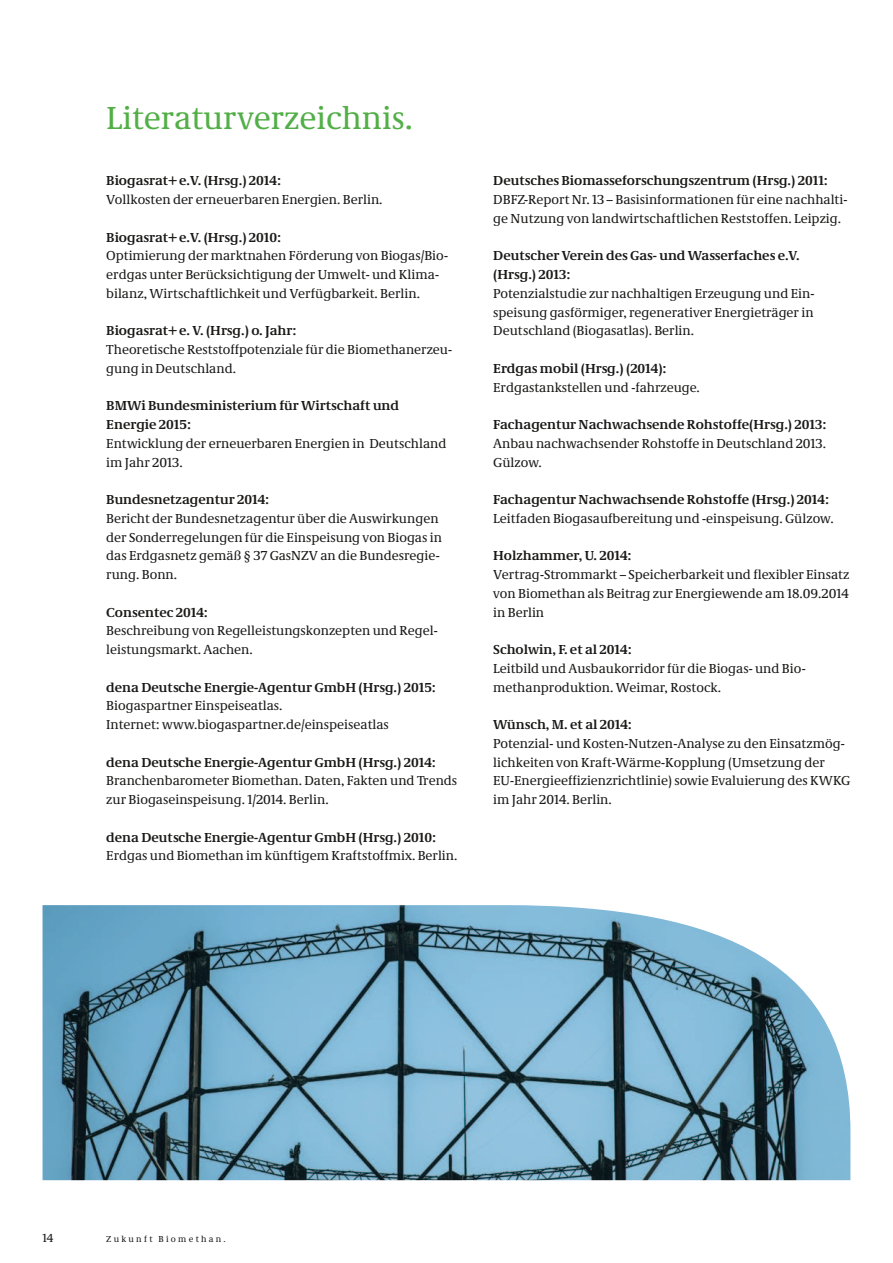
<style>
.page{position:relative;width:893px;height:1263px;background:#fff}
.page>*{position:absolute;margin:0;border:0;box-sizing:border-box;transform-origin:0 0}
.t1{font:33px "Neue Demos";color:#52af47}
.t2{font:13.5px/18.8px "Neue Demos";color:#1a1918}
.t3{font:700 13.5px/18.8px "Neue Demos";color:#1a1918}
.t4{font:12px "Neue Demos";color:#1a1918}
.t5{font:9px "Neue Demos";letter-spacing:.25em;color:#1a1918}
</style>
<div class="page">
<img style="left:43px;top:905px;width:807px;height:275px">
<h1 class="t1" style="left:106px;top:98px;width:308px">Literaturverzeichnis.</h1>
<p class="t3" style="left:106px;top:171px;width:176px">Biogasrat+ e.V. (Hrsg.) 2014:</p>
<p class="t2" style="left:106px;top:190px;width:278px">Vollkosten der erneuerbaren Energien. Berlin.</p>
<p class="t3" style="left:106px;top:227px;width:176px">Biogasrat+ e.V. (Hrsg.) 2010:</p>
<p class="t2" style="left:106px;top:246px;width:343px">Optimierung der marktnahen Förderung von Biogas/Bio&shy;erdgas unter Berücksichtigung der Umwelt- und Klima&shy;bilanz, Wirtschaftlichkeit und Verfügbarkeit. Berlin.</p>
<p class="t3" style="left:106px;top:321px;width:192px">Biogasrat+ e. V. (Hrsg.) o. Jahr:</p>
<p class="t2" style="left:106px;top:340px;width:347px">Theoretische Reststoffpotenziale für die Biomethanerzeu&shy;gung in Deutschland.</p>
<p class="t3" style="left:106px;top:396px;width:294px">BMWi Bundesministerium für Wirtschaft und<br>Energie 2015:</p>
<p class="t2" style="left:106px;top:434px;width:342px">Entwicklung der erneuerbaren Energien in Deutschland im Jahr 2013.</p>
<p class="t3" style="left:106px;top:490px;width:164px">Bundesnetzagentur 2014:</p>
<p class="t2" style="left:106px;top:509px;width:337px">Bericht der Bundesnetzagentur über die Auswirkungen der Sonderregelungen für die Einspeisung von Biogas in das Erdgasnetz gemäß § 37 GasNZV an die Bundesregie&shy;rung. Bonn.</p>
<p class="t3" style="left:106px;top:602px;width:103px">Consentec 2014:</p>
<p class="t2" style="left:106px;top:621px;width:332px">Beschreibung von Regelleistungskonzepten und Regel&shy;leistungsmarkt. Aachen.</p>
<p class="t3" style="left:106px;top:678px;width:331px">dena Deutsche Energie-Agentur GmbH (Hrsg.) 2015:</p>
<p class="t2" style="left:106px;top:696px;width:284px">Biogaspartner Einspeiseatlas.<br>Internet: www.biogaspartner.de/einspeiseatlas</p>
<p class="t3" style="left:106px;top:753px;width:331px">dena Deutsche Energie-Agentur GmbH (Hrsg.) 2014:</p>
<p class="t2" style="left:106px;top:771px;width:352px">Branchenbarometer Biomethan. Daten, Fakten und Trends zur Biogaseinspeisung. 1/2014. Berlin.</p>
<p class="t3" style="left:106px;top:828px;width:331px">dena Deutsche Energie-Agentur GmbH (Hrsg.) 2010:</p>
<p class="t2" style="left:106px;top:846px;width:353px">Erdgas und Biomethan im künftigem Kraftstoffmix. Berlin.</p>
<p class="t3" style="left:493px;top:171px;width:336px">Deutsches Biomasseforschungszentrum (Hrsg.) 2011:</p>
<p class="t2" style="left:493px;top:190px;width:356px">DBFZ-Report Nr. 13 – Basisinformationen für eine nachhalti&shy;ge Nutzung von landwirtschaftlichen Reststoffen. Leipzig.</p>
<p class="t3" style="left:493px;top:246px;width:308px">Deutscher Verein des Gas- und Wasserfaches e.V. (Hrsg.) 2013:</p>
<p class="t2" style="left:493px;top:284px;width:322px;text-align:justify">Potenzialstudie zur nachhaltigen Erzeugung und Ein&shy;speisung gasförmiger, regenerativer Energieträger in Deutschland (Biogasatlas). Berlin.</p>
<p class="t3" style="left:493px;top:359px;width:175px">Erdgas mobil (Hrsg.) (2014):</p>
<p class="t2" style="left:493px;top:377px;width:208px">Erdgastankstellen und -fahrzeuge.</p>
<p class="t3" style="left:493px;top:415px;width:335px">Fachagentur Nachwachsende Rohstoffe(Hrsg.) 2013:</p>
<p class="t2" style="left:493px;top:434px;width:334px">Anbau nachwachsender Rohstoffe in Deutschland 2013.<br>Gülzow.</p>
<p class="t3" style="left:493px;top:490px;width:337px">Fachagentur Nachwachsende Rohstoffe (Hrsg.) 2014:</p>
<p class="t2" style="left:493px;top:509px;width:342px">Leitfaden Biogasaufbereitung und -einspeisung. Gülzow.</p>
<p class="t3" style="left:493px;top:546px;width:140px">Holzhammer, U. 2014:</p>
<p class="t2" style="left:493px;top:565px;width:358px;text-align:justify">Vertrag-Strommarkt – Speicherbarkeit und flexibler Einsatz von Biomethan als Beitrag zur Energiewende am 18.09.2014 in Berlin</p>
<p class="t3" style="left:493px;top:640px;width:140px">Scholwin, F. et al 2014:</p>
<p class="t2" style="left:493px;top:659px;width:314px">Leitbild und Ausbaukorridor für die Biogas- und Bio&shy;methanproduktion. Weimar, Rostock.</p>
<p class="t3" style="left:493px;top:715px;width:140px">Wünsch, M. et al 2014:</p>
<p class="t2" style="left:493px;top:734px;width:358px">Potenzial- und Kosten-Nutzen-Analyse zu den Einsatzmög&shy;lichkeiten von Kraft-Wärme-Kopplung (Umsetzung der EU-Energieeffizienzrichtlinie) sowie Evaluierung des KWKG im Jahr 2014. Berlin.</p>
<p class="t4" style="left:43px;top:1231px;width:13px">14</p>
<p class="t5" style="left:106px;top:1233px;width:121px">Zukunft Biomethan.</p>
</div>
